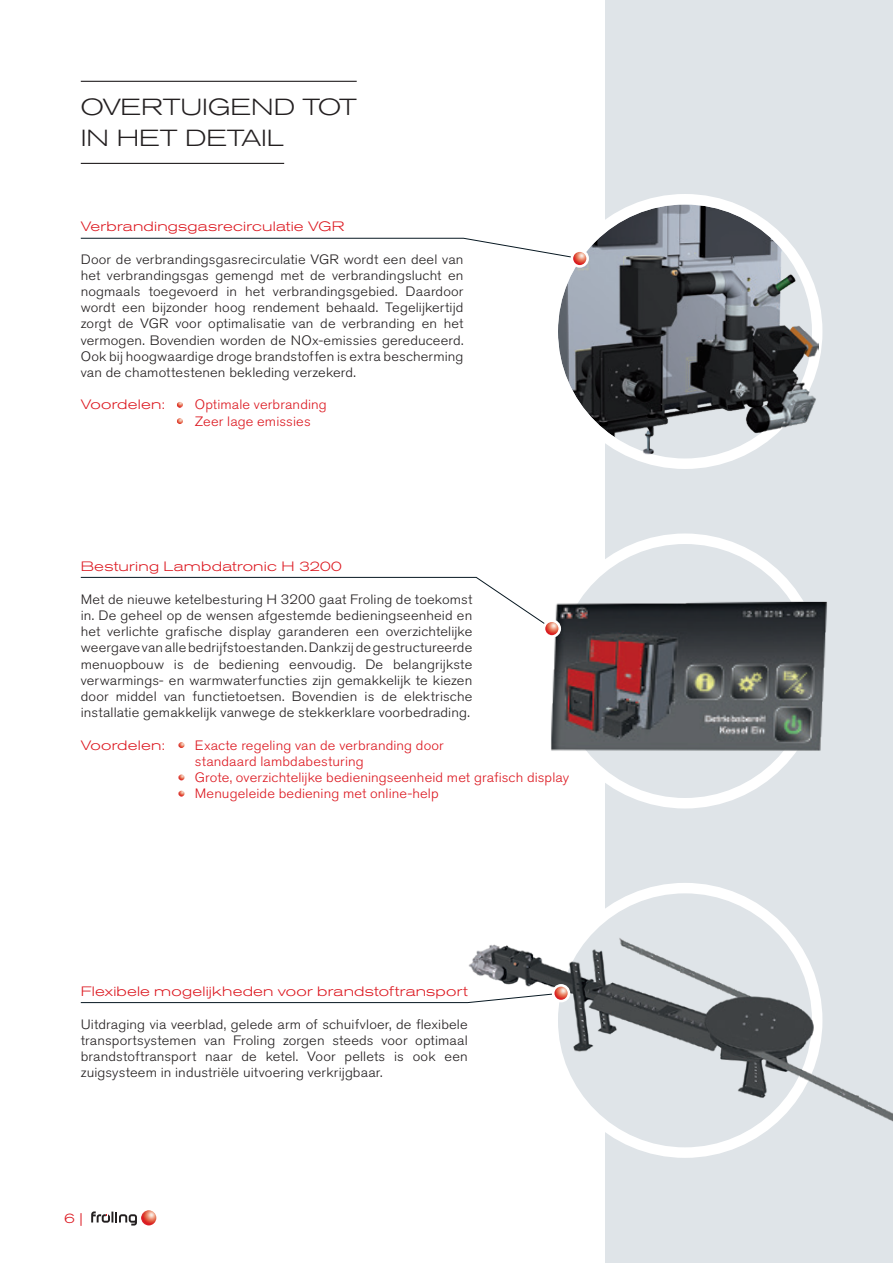
<style>
.page{position:relative;width:893px;height:1263px;background:#fff}
.page>*{position:absolute;margin:0;border:0;box-sizing:border-box;transform-origin:0 0}
.t1{font:300 expanded 23.1px "Akzidenz Grotesk BQ";color:#231f20;scale:1.08 1}
.t2{font:300 13.5px/16.2px "Akzidenz Grotesk BQ";letter-spacing:.01em;color:#231f20;text-align:justify;scale:1.08 1}
.t3{font:300 13.5px/16.2px "Akzidenz Grotesk BQ";letter-spacing:.01em;color:#dc1820;scale:1.08 1}
.t4{font:300 expanded 13.5px "Akzidenz Grotesk BQ";letter-spacing:.015em;color:#dc1820;scale:1.08 1}
</style>
<div class="page">
<div style="left:605px;top:0;width:288px;height:1263px;background:#dfe4e8"></div>
<svg style="left:91px;top:1211px;width:46px;height:14px"></svg>
<img style="left:141px;top:1210px;width:15px;height:15px;border-radius:8px">
<svg style="left:553px;top:888px;width:264px;height:264px"></svg>
<div style="left:547px;top:883px;width:275px;height:275px;border:10px solid #fff;border-radius:50%"></div>
<img style="left:467px;top:935px;width:426px;height:196px">
<div style="left:553px;top:539px;width:264px;height:264px;background:#dfe4e8;border-radius:50%"></div>
<div style="left:547px;top:533px;width:275px;height:275px;border:10px solid #fff;border-radius:50%"></div>
<img style="left:547px;top:596px;width:280px;height:176px">
<div style="left:553px;top:199px;width:264px;height:265px;background:#fff;border-radius:50%"></div>
<img style="left:558px;top:204px;width:254px;height:254px;border-radius:127px">
<div style="left:547px;top:194px;width:275px;height:275px;border:10px solid #fff;border-radius:50%"></div>
<img style="left:638px;top:268px;width:181px;height:193px">
<hr style="left:81px;top:163px;width:203px;height:1px;background:#231f20">
<hr style="left:81px;top:81px;width:276px;height:1px;background:#231f20">
<svg style="left:178px;top:742px;width:6px;height:6px"></svg>
<svg style="left:178px;top:774px;width:6px;height:6px"></svg>
<svg style="left:178px;top:791px;width:6px;height:6px"></svg>
<svg style="left:177px;top:402px;width:6px;height:6px"></svg>
<svg style="left:177px;top:418px;width:6px;height:6px"></svg>
<svg style="left:80px;top:993px;width:481px;height:10px"></svg>
<svg style="left:571px;top:249px;width:18px;height:19px"></svg>
<svg style="left:80px;top:238px;width:506px;height:27px"></svg>
<div style="left:552px;top:984px;width:18px;height:18px;background:#fff;border-radius:50%"></div>
<img style="left:554px;top:987px;width:14px;height:13px;border-radius:7px">
<svg style="left:543px;top:619px;width:18px;height:19px"></svg>
<svg style="left:80px;top:577px;width:478px;height:58px"></svg>
<p class="t1" style="left:81px;top:94px;width:257px">OVERTUIGEND TOT</p>
<p class="t1" style="left:81px;top:125px;width:190px">IN HET DETAIL</p>
<p class="t4" style="left:81px;top:219px;width:246px">Verbrandingsgasrecirculatie VGR</p>
<p class="t2" style="left:81px;top:251px;width:356px">Door de verbrandingsgasrecirculatie VGR wordt een deel van het verbrandingsgas gemengd met de verbrandingslucht en nogmaals toegevoerd in het verbrandingsgebied. Daardoor wordt een bijzonder hoog rendement behaald. Tegelijkertijd zorgt de VGR voor optimalisatie van de verbranding en het vermogen. Bovendien worden de NOx-emissies gereduceerd.<br>Ook bij hoogwaardige droge brandstoffen is extra bescherming van de chamottestenen bekleding verzekerd.</p>
<p class="t4" style="left:81px;top:397px;width:80px">Voordelen:</p>
<p class="t3" style="left:195px;top:397px;width:124px">Optimale verbranding<br>Zeer lage emissies</p>
<p class="t4" style="left:81px;top:559px;width:243px">Besturing Lambdatronic H 3200</p>
<p class="t2" style="left:81px;top:591px;width:364px">Met de nieuwe ketelbesturing H 3200 gaat Froling de toekomst in. De geheel op de wensen afgestemde bedieningseenheid en het verlichte grafische display garanderen een overzichtelijke weergave van alle bedrijfstoestanden. Dankzij de gestructureerde menuopbouw is de bediening eenvoudig. De belangrijkste verwarmings- en warmwaterfuncties zijn gemakkelijk te kiezen door middel van functietoetsen. Bovendien is de elektrische installatie gemakkelijk vanwege de stekkerklare voorbedrading.</p>
<p class="t4" style="left:81px;top:737px;width:80px">Voordelen:</p>
<p class="t3" style="left:195px;top:737px;width:348px">Exacte regeling van de verbranding door<br>standaard lambdabesturing<br>Grote, overzichtelijke bedieningseenheid met grafisch display</p>
<p class="t3" style="left:195px;top:786px;width:227px">Menugeleide bediening met online-help</p>
<p class="t4" style="left:81px;top:984px;width:360px">Flexibele mogelijkheden voor brandstoftransport</p>
<p class="t2" style="left:81px;top:1016px;width:360px">Uitdraging via veerblad, gelede arm of schuifvloer, de flexibele transportsystemen van Froling zorgen steeds voor optimaal brandstoftransport naar de ketel. Voor pellets is ook een zuigsysteem in industriële uitvoering verkrijgbaar.</p>
<p class="t4" style="left:64px;top:1210px;width:19px">6 |</p>
</div>
